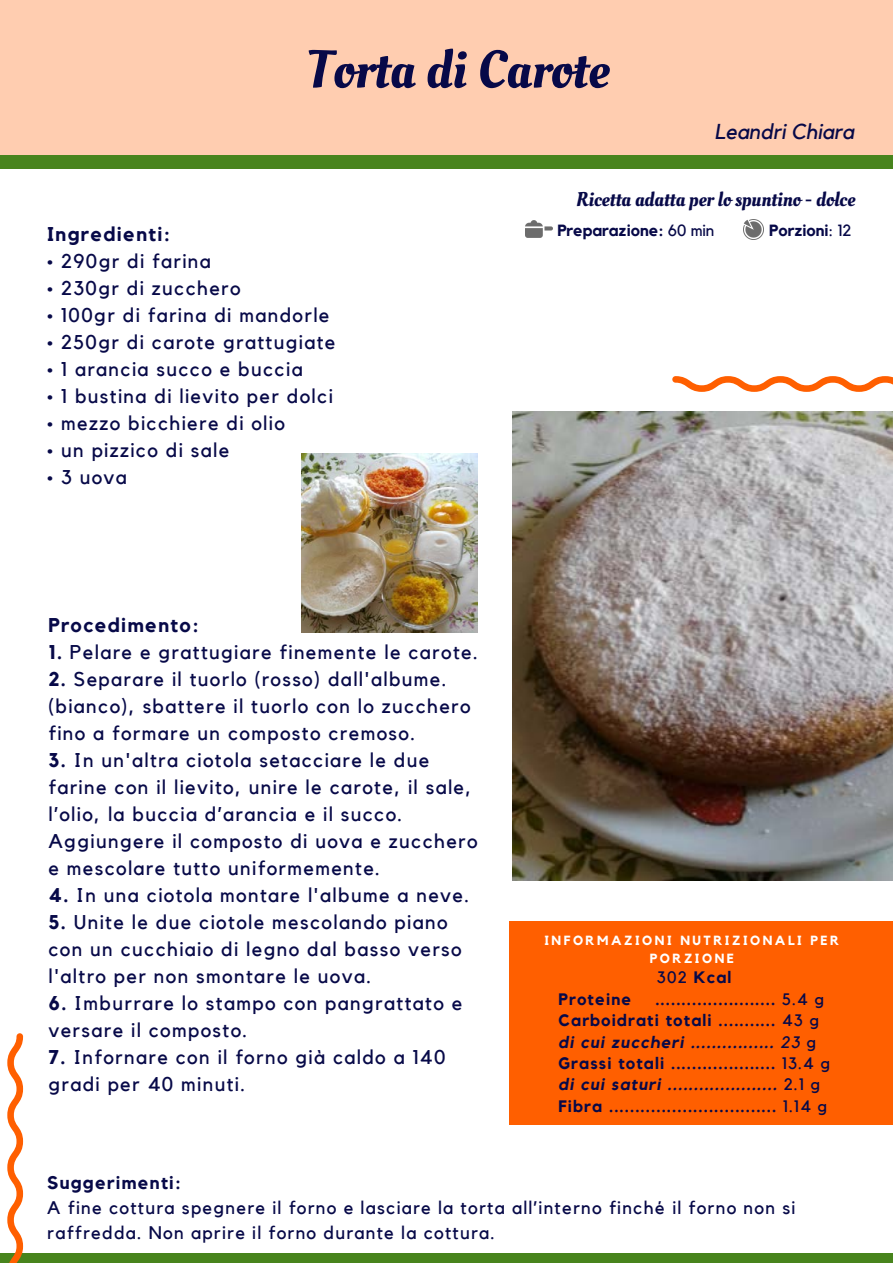
<style>
.page{position:relative;width:893px;height:1263px;background:#fff}
.page>*{position:absolute;margin:0;border:0;box-sizing:border-box;transform-origin:0 0}
.t1{font:52.95px "Oleo Script";color:#070948}
.t2{font:italic 21.45px "Kollektif";color:#070948}
.t3{font:19.8px/27px "Kollektif";letter-spacing:.07em;color:#070948}
.t4{font:19.8px "Oleo Script";color:#070948}
.t5{font:700 19.8px "Kollektif";letter-spacing:.07em;color:#070948}
.t6{font:18.15px/24.8px "Kollektif";letter-spacing:.07em;color:#070948}
.t7{font:700 18.15px "Kollektif";letter-spacing:.07em;color:#070948}
.t8{font:700 16.5px/21.5px "Kollektif";letter-spacing:.07em;color:#070948}
.t9{font:700 16.2px "Kollektif";color:#070948}
.t10{font:700 13.2px/18px "Kollektif";letter-spacing:.19em;color:#fff;text-align:center}
.s1{font-weight:700}
.s2{font-weight:400}
.s3{font-style:italic}
.s4{font-weight:400;font-style:italic}
</style>
<div class="page">
<div style="left:0;top:0;width:893px;height:157px;background:#ffcdb0"></div>
<div style="left:509px;top:921px;width:384px;height:204px;background:#ff5f00"></div>
<div style="left:0;top:156px;width:893px;height:13px;background:#48841d"></div>
<div style="left:0;top:1253px;width:893px;height:10px;background:#48841d"></div>
<svg style="left:672px;top:376px;width:221px;height:16px"></svg>
<svg style="left:7px;top:1033px;width:16px;height:230px"></svg>
<img style="left:526px;top:220px;width:27px;height:18px">
<img style="left:743px;top:220px;width:20px;height:20px">
<img style="left:302px;top:454px;width:175px;height:179px">
<img style="left:512px;top:411px;width:381px;height:469px">
<h1 class="t1" style="left:307px;top:34px;width:304px">Torta di Carote</h1>
<p class="t2" style="left:715px;top:121px;width:141px">Leandri Chiara</p>
<p class="t5" style="left:47px;top:225px;width:124px">Ingredienti:</p>
<p class="t3" style="left:47px;top:248px;width:165px">• 290gr di farina</p>
<p class="t3" style="left:47px;top:275px;width:195px">• 230gr di zucchero</p>
<p class="t3" style="left:47px;top:302px;width:284px">• 100gr di farina di mandorle</p>
<p class="t3" style="left:47px;top:329px;width:290px">• 250gr di carote grattugiate</p>
<p class="t3" style="left:47px;top:356px;width:257px">• 1 arancia succo e buccia</p>
<p class="t3" style="left:47px;top:383px;width:287px">• 1 bustina di lievito per dolci</p>
<p class="t3" style="left:47px;top:411px;width:239px">• mezzo bicchiere di olio</p>
<p class="t3" style="left:47px;top:438px;width:183px">• un pizzico di sale</p>
<p class="t3" style="left:47px;top:465px;width:81px">• 3 uova</p>
<p class="t5" style="left:48px;top:616px;width:152px">Procedimento:</p>
<p class="t3" style="left:48px;top:639px;width:431px"><span class="s1">1.</span> Pelare e grattugiare finemente le carote.</p>
<p class="t3" style="left:48px;top:666px;width:424px"><span class="s1">2.</span> Separare il tuorlo (rosso) dall'albume. (bianco), sbattere il tuorlo con lo zucchero fino a formare un composto cremoso.</p>
<p class="t3" style="left:48px;top:747px;width:431px"><span class="s1">3.</span> In un'altra ciotola setacciare le due farine con il lievito, unire le carote, il sale, l’olio, la buccia d’arancia e il succo.<br>Aggiungere il composto di uova e zucchero e mescolare tutto uniformemente.</p>
<p class="t3" style="left:48px;top:882px;width:422px"><span class="s1">4.</span> In una ciotola montare l'albume a neve.</p>
<p class="t3" style="left:48px;top:909px;width:415px"><span class="s1">5.</span> Unite le due ciotole mescolando piano con un cucchiaio di legno dal basso verso l'altro per non smontare le uova.</p>
<p class="t3" style="left:48px;top:990px;width:415px"><span class="s1">6.</span> Imburrare lo stampo con pangrattato e versare il composto.</p>
<p class="t3" style="left:48px;top:1044px;width:399px"><span class="s1">7.</span> Infornare con il forno già caldo a 140 gradi per 40 minuti.</p>
<p class="t4" style="left:576px;top:186px;width:281px">Ricetta adatta per lo spuntino - dolce</p>
<p class="t9" style="left:557px;top:223px;width:159px">Preparazione: <span class="s2">60 min</span></p>
<p class="t9" style="left:769px;top:223px;width:84px">Porzioni<span class="s2">: 12</span></p>
<p class="t10" style="left:544px;top:932px;width:296px">INFORMAZIONI NUTRIZIONALI PER<br>PORZIONE</p>
<p class="t8" style="left:657px;top:968px;width:76px"><span class="s2">302</span> Kcal</p>
<p class="t8" style="left:558px;top:989px;width:74px">Proteine</p>
<p class="t8" style="left:558px;top:989px;width:273px;text-indent:97px">....................... <span class="s2">5.4 g </span>Carboidrati totali ........... <span class="s2">43 g </span><span class="s3">di cui zuccheri ................</span> <span class="s4">23</span> <span class="s2">g </span>Grassi totali .................... <span class="s2">13.4 g </span><span class="s3">di cui saturi .....................</span> <span class="s2">2.1 g </span>Fibra ................................ <span class="s2">1.14 g</span></p>
<p class="t7" style="left:47px;top:1174px;width:135px">Suggerimenti:</p>
<p class="t6" style="left:47px;top:1196px;width:750px">A fine cottura spegnere il forno e lasciare la torta all’interno finché il forno non si raffredda. Non aprire il forno durante la cottura.</p>
</div>
